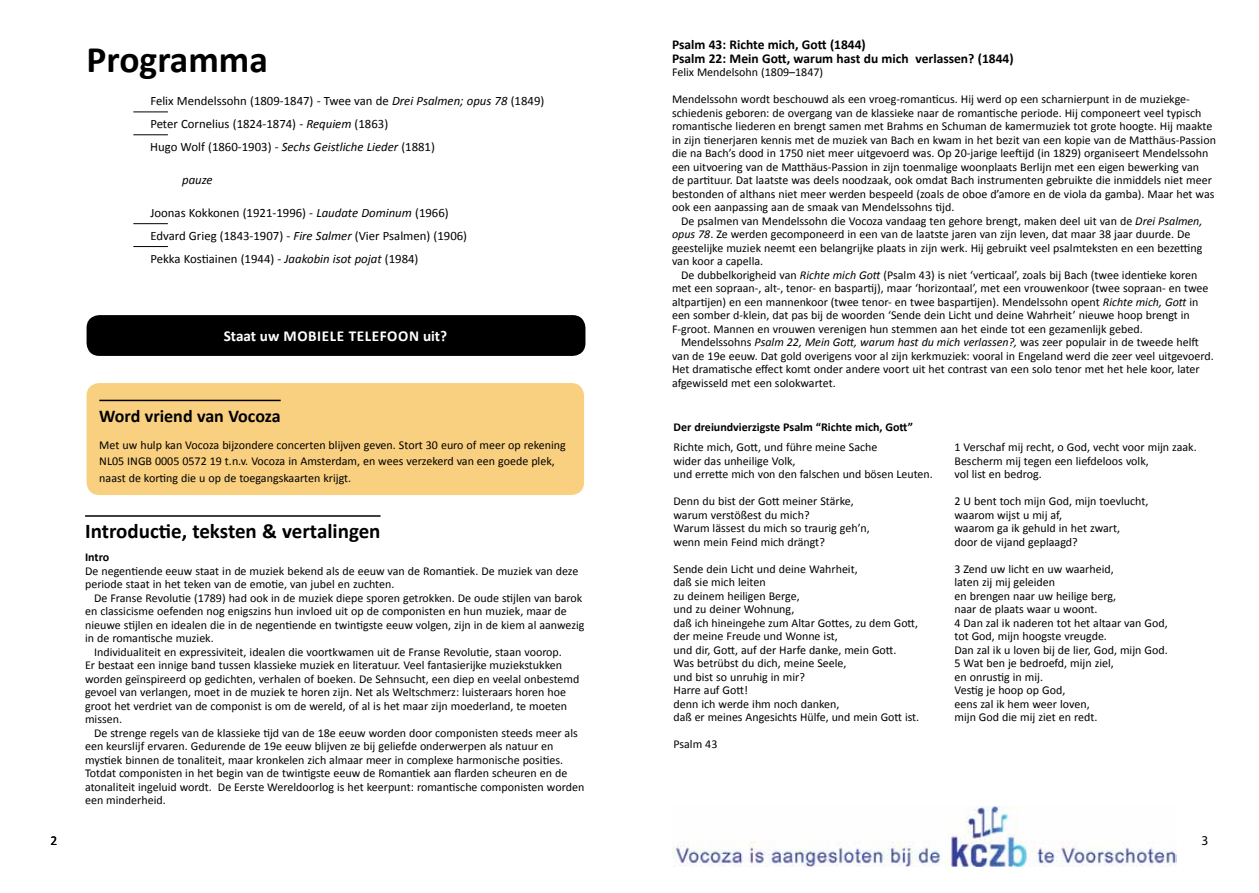
<style>
.page{position:relative;width:1259px;height:893px;background:#fff}
.page>*{position:absolute;margin:0;border:0;box-sizing:border-box;transform-origin:0 0}
.t1{font:700 37.5px "Calibri";color:#000}
.t2{font:700 21px "Calibri";color:#000}
.t3{font:700 18px "Calibri";letter-spacing:-.01em;color:#000}
.t4{font:700 15.15px "Calibri";letter-spacing:.04em;color:#fff}
.t5{font:700 13.5px/13.5px "Calibri";color:#000}
.t6{font:13.5px "Myriad Pro";color:#000}
.t7{font:13.5px "Calibri";color:#000}
.t8{font:12.75px/23px "Calibri";color:#000}
.t9{font:italic 12.75px "Calibri";color:#000}
.t10{font:12px/13.5px "Calibri";color:#000}
.t11{font:700 12px "Calibri";color:#000}
.s1{font-style:italic}
</style>
<div class="page">
<hr style="left:133px;top:112px;width:35px;height:1px;background:#000">
<hr style="left:133px;top:134px;width:35px;height:1px;background:#000">
<hr style="left:133px;top:223px;width:35px;height:1px;background:#000">
<hr style="left:133px;top:246px;width:35px;height:1px;background:#000">
<div style="left:87px;top:315px;width:498px;height:41px;background:#000;border-radius:13px"></div>
<div style="left:87px;top:383px;width:497px;height:112px;background:#f9cf80;border-radius:13px"></div>
<hr style="left:99px;top:400px;width:182px;height:1px;background:#000">
<img style="left:672px;top:806px;width:505px;height:60px">
<hr style="left:85px;top:515px;width:295px;height:2px;background:#000">
<p class="t7" style="left:50px;top:831px;width:8px">2</p>
<h1 class="t1" style="left:87px;top:33px;width:183px">Programma</h1>
<p class="t8" style="left:150px;top:89px;width:396px">Felix Mendelssohn (1809-1847) <span class="s1">-</span> Twee van de <span class="s1">Drei Psalmen; opus 78</span> (1849)<br>Peter Cornelius (1824-1874) - <span class="s1">Requiem</span> (1863)<br>Hugo Wolf (1860-1903) - <span class="s1">Sechs Geistliche Lieder</span> (1881)</p>
<p class="t9" style="left:182px;top:171px;width:32px">pauze</p>
<p class="t8" style="left:150px;top:201px;width:318px">Joonas Kokkonen (1921-1996) - <span class="s1">Laudate Dominum</span> (1966)<br>Edvard Grieg (1843-1907) - <span class="s1">Fire Salmer</span> (Vier Psalmen) (1906)<br>Pekka Kostiainen (1944) - <span class="s1">Jaakobin isot pojat</span> (1984)</p>
<p class="t4" style="left:224px;top:325px;width:225px">Staat uw mobiele telefoo n uit?</p>
<p class="t5" style="left:672px;top:38px;width:343px">Psalm 43: Richte mich, Gott (1844)<br>Psalm 22: Mein Gott, warum hast du mich verlassen? (1844)</p>
<p class="t10" style="left:672px;top:65px;width:153px">Felix Mendelsohn (1809–1847)</p>
<p class="t10" style="left:672px;top:92px;width:545px">Mendelssohn wordt beschouwd als een vroeg-romanticus. Hij werd op een scharnierpunt in de muziekge&shy;schiedenis geboren: de overgang van de klassieke naar de romantische periode. Hij componeert veel typisch romantische liederen en brengt samen met Brahms en Schuman de kamermuziek tot grote hoogte. Hij maakte in zijn tienerjaren kennis met de muziek van Bach en kwam in het bezit van een kopie van de Matthäus-Passion die na Bach’s dood in 1750 niet meer uitgevoerd was. Op 20-jarige leeftijd (in 1829) organiseert Mendelssohn een uitvoering van de Matthäus-Passion in zijn toenmalige woonplaats Berlijn met een eigen bewerking van<br>de partituur. Dat laatste was deels noodzaak, ook omdat Bach instrumenten gebruikte die inmiddels niet meer bestonden of althans niet meer werden bespeeld (zoals de oboe d’amore en de viola da gamba). Maar het was ook een aanpassing aan de smaak van Mendelssohns tijd.</p>
<p class="t10" style="left:672px;top:214px;width:532px;text-indent:9px">De psalmen van Mendelssohn die Vocoza vandaag ten gehore brengt, maken deel uit van de <span class="s1">Drei Psalmen, opus 78</span>. Ze werden gecomponeerd in een van de laatste jaren van zijn leven, dat maar 38 jaar duurde. De geestelijke muziek neemt een belangrijke plaats in zijn werk. Hij gebruikt veel psalmteksten en een bezetting van koor a capella.</p>
<p class="t10" style="left:672px;top:268px;width:538px;text-indent:9px">De dubbelkorigheid van <span class="s1">Richte mich Gott</span> (Psalm 43) is niet ‘verticaal’, zoals bij Bach (twee identieke koren met een sopraan-, alt-, tenor- en baspartij), maar ‘horizontaal’, met een vrouwenkoor (twee sopraan- en twee altpartijen) en een mannenkoor (twee tenor- en twee baspartijen). Mendelssohn opent <span class="s1">Richte mich, Gott</span> in een somber d-klein, dat pas bij de woorden ‘Sende dein Licht und deine Wahrheit’ nieuwe hoop brengt in F-groot. Mannen en vrouwen verenigen hun stemmen aan het einde tot een gezamenlijk gebed.</p>
<p class="t10" style="left:672px;top:335px;width:543px;text-indent:9px">Mendelssohns <span class="s1">Psalm 22, Mein Gott, warum hast du mich verlassen?,</span> was zeer populair in de tweede helft van de 19e eeuw. Dat gold overigens voor al zijn kerkmuziek: vooral in Engeland werd die zeer veel uitgevoerd.<br>Het dramatische effect komt onder andere voort uit het contrast van een solo tenor met het hele koor, later afgewisseld met een solokwartet.</p>
<h3 class="t3" style="left:99px;top:404px;width:183px">Word vriend van Vocoza</h3>
<p class="t10" style="left:99px;top:436px;width:468px;line-height:16.5px">Met uw hulp kan Vocoza bijzondere concerten blijven geven. Stort 30 euro of meer op rekening<br>NL05 INGB 0005 0572 19 t.n.v. Vocoza in Amsterdam, en wees verzekerd van een goede plek, naast de korting die u op de toegangskaarten krijgt.</p>
<p class="t10" style="left:954px;top:440px;width:244px">1 Verschaf mij recht, o God, vecht voor mijn zaak.<br>Bescherm mij tegen een liefdeloos volk,<br>vol list en bedrog.</p>
<p class="t10" style="left:954px;top:494px;width:195px">2 U bent toch mijn God, mijn toevlucht, waarom wijst u mij af,<br>waarom ga ik gehuld in het zwart,<br>door de vijand geplaagd?</p>
<p class="t10" style="left:954px;top:562px;width:215px">3 Zend uw licht en uw waarheid,<br>laten zij mij geleiden<br>en brengen naar uw heilige berg,<br>naar de plaats waar u woont.<br>4 Dan zal ik naderen tot het altaar van God, tot God, mijn hoogste vreugde.<br>Dan zal ik u loven bij de lier, God, mijn God.<br>5 Wat ben je bedroefd, mijn ziel,<br>en onrustig in mij.<br>Vestig je hoop op God,<br>eens zal ik hem weer loven,<br>mijn God die mij ziet en redt.</p>
<p class="t11" style="left:673px;top:419px;width:241px">Der dreiundvierzigste Psalm “Richte mich, Gott”</p>
<p class="t10" style="left:673px;top:440px;width:261px">Richte mich, Gott, und führe meine Sache<br>wider das unheilige Volk,<br>und errette mich von den falschen und bösen Leuten.</p>
<p class="t10" style="left:673px;top:494px;width:198px">Denn du bist der Gott meiner Stärke, warum verstößest du mich?<br>Warum lässest du mich so traurig geh’n, wenn mein Feind mich drängt?</p>
<p class="t10" style="left:673px;top:562px;width:247px">Sende dein Licht und deine Wahrheit,<br>daß sie mich leiten<br>zu deinem heiligen Berge,<br>und zu deiner Wohnung,<br>daß ich hineingehe zum Altar Gottes, zu dem Gott, der meine Freude und Wonne ist,<br>und dir, Gott, auf der Harfe danke, mein Gott.<br>Was betrübst du dich, meine Seele,<br>und bist so unruhig in mir?<br>Harre auf Gott!<br>denn ich werde ihm noch danken,<br>daß er meines Angesichts Hülfe, und mein Gott ist.</p>
<p class="t10" style="left:673px;top:737px;width:45px">Psalm 43</p>
<h2 class="t2" style="left:85px;top:516px;width:297px">Introductie, teksten &amp; vertalingen</h2>
<p class="t11" style="left:85px;top:549px;width:26px">Intro</p>
<p class="t10" style="left:85px;top:564px;width:495px">De negentiende eeuw staat in de muziek bekend als de eeuw van de Romantiek. De muziek van deze periode staat in het teken van de emotie, van jubel en zuchten.</p>
<p class="t10" style="left:94px;top:591px;width:490px">De Franse Revolutie (1789) had ook in de muziek diepe sporen getrokken. De oude stijlen van barok</p>
<p class="t10" style="left:85px;top:604px;width:483px">en classicisme oefenden nog enigszins hun invloed uit op de componisten en hun muziek, maar de</p>
<p class="t10" style="left:85px;top:618px;width:501px">nieuwe stijlen en idealen die in de negentiende en twintigste eeuw volgen, zijn in de kiem al aanwezig</p>
<p class="t10" style="left:85px;top:631px;width:130px">in de romantische muziek.</p>
<p class="t10" style="left:94px;top:645px;width:469px">Individualiteit en expressiviteit, idealen die voortkwamen uit de Franse Revolutie, staan voorop.</p>
<p class="t10" style="left:85px;top:658px;width:478px">Er bestaat een innige band tussen klassieke muziek en literatuur. Veel fantasierijke muziekstukken</p>
<p class="t10" style="left:85px;top:672px;width:496px">worden geïnspireerd op gedichten, verhalen of boeken. De Sehnsucht, een diep en veelal onbestemd</p>
<p class="t10" style="left:85px;top:685px;width:482px">gevoel van verlangen, moet in de muziek te horen zijn. Net als Weltschmerz: luisteraars horen hoe</p>
<p class="t10" style="left:85px;top:699px;width:483px">groot het verdriet van de componist is om de wereld, of al is het maar zijn moederland, te moeten</p>
<p class="t10" style="left:85px;top:712px;width:39px">missen.</p>
<p class="t10" style="left:94px;top:726px;width:485px">De strenge regels van de klassieke tijd van de 18e eeuw worden door componisten steeds meer als</p>
<p class="t10" style="left:85px;top:739px;width:470px">een keurslijf ervaren. Gedurende de 19e eeuw blijven ze bij geliefde onderwerpen als natuur en</p>
<p class="t10" style="left:85px;top:753px;width:479px">mystiek binnen de tonaliteit, maar kronkelen zich almaar meer in complexe harmonische posities.</p>
<p class="t10" style="left:85px;top:766px;width:484px">Totdat componisten in het begin van de twintigste eeuw de Romantiek aan flarden scheuren en de</p>
<p class="t10" style="left:85px;top:780px;width:501px">atonaliteit ingeluid wordt. De Eerste Wereldoorlog is het keerpunt: romantische componisten worden</p>
<p class="t10" style="left:85px;top:793px;width:82px">een minderheid.</p>
<p class="t6" style="left:1201px;top:832px;width:8px">3</p>
</div>
